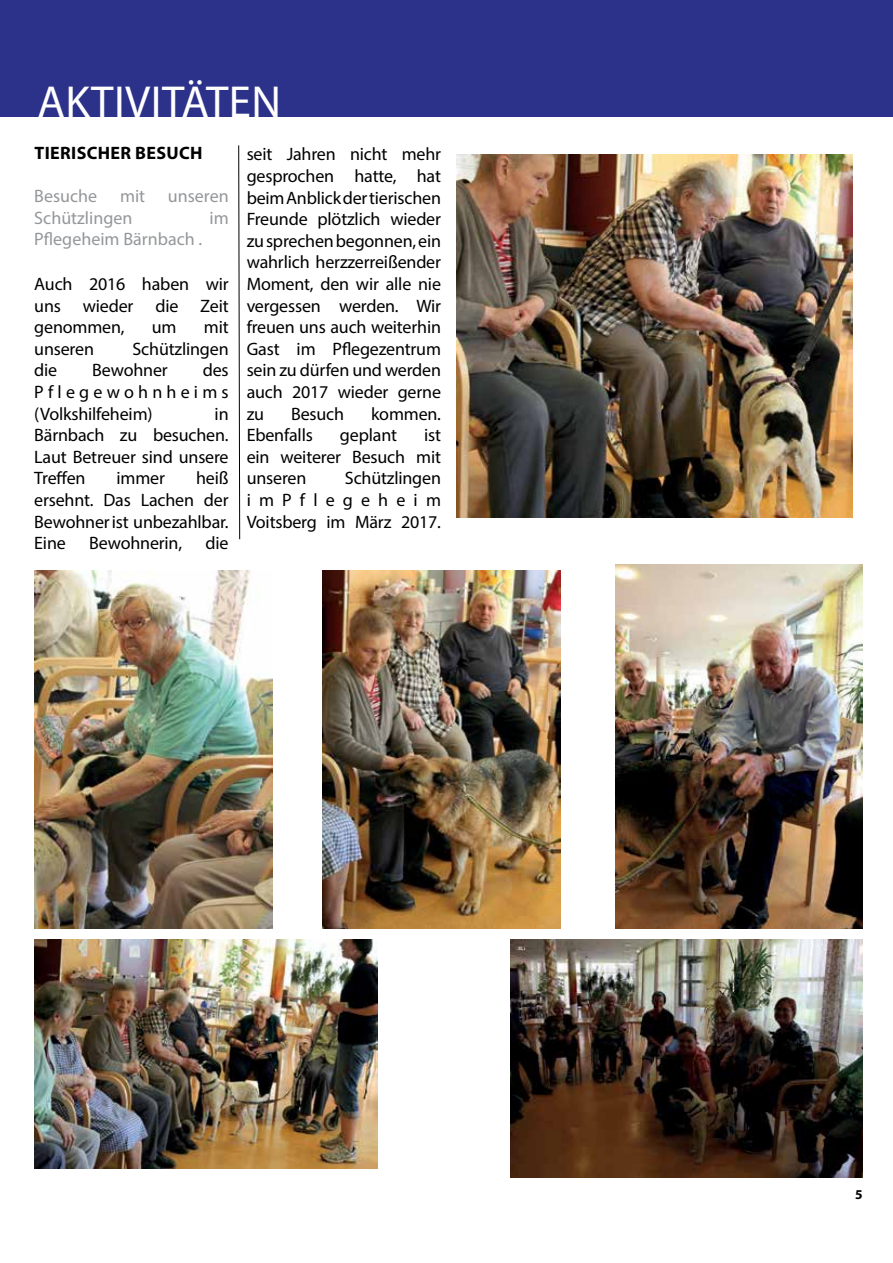
<style>
.page{position:relative;width:893px;height:1263px;background:#fff}
.page>*{position:absolute;margin:0;border:0;box-sizing:border-box;transform-origin:0 0}
.t1{font:45px "Myriad Pro";letter-spacing:.01em;color:#fff}
.t2{font:18px/21.6px "Myriad Pro";letter-spacing:-.01em;color:#000;text-align:justify}
.t3{font:18px "Myriad Pro";color:#94979a}
.t4{font:700 18px "Myriad Pro";letter-spacing:.02em;color:#000}
.t5{font:700 13.5px "Myriad Pro";color:#000}
</style>
<div class="page">
<div style="left:0;top:0;width:8px;height:117px;background:#2c318a"></div>
<div style="left:8px;top:0;width:885px;height:117px;background:#2c318a"></div>
<svg style="left:238px;top:145px;width:2px;height:395px"></svg>
<img style="left:34px;top:570px;width:239px;height:358px">
<img style="left:457px;top:154px;width:395px;height:363px">
<img style="left:322px;top:571px;width:239px;height:357px">
<img style="left:616px;top:565px;width:246px;height:363px">
<img style="left:34px;top:939px;width:344px;height:229px">
<img style="left:511px;top:939px;width:351px;height:238px">
<h1 class="t1" style="left:38px;top:74px;width:245px">AKTIVITÄTEN</h1>
<p class="t4" style="left:34px;top:141px;width:167px">TIERISCHER BESUCH</p>
<p class="t3" style="left:34px;top:185px;width:64px">Besuche</p>
<p class="t3" style="left:120px;top:185px;width:27px">mit</p>
<p class="t3" style="left:168px;top:185px;width:62px">unseren</p>
<p class="t3" style="left:34px;top:207px;width:100px">Schützlingen</p>
<p class="t3" style="left:209px;top:207px;width:21px">im</p>
<p class="t3" style="left:34px;top:228px;width:170px">Pflegeheim Bärnbach .</p>
<p class="t2" style="left:34px;top:273px;width:196px">Auch 2016 haben wir uns wieder die Zeit genommen,</p>
<p class="t2" style="left:152px;top:316px;width:26px">um</p>
<p class="t2" style="left:204px;top:316px;width:26px">mit</p>
<p class="t2" style="left:34px;top:338px;width:61px">unseren</p>
<p class="t2" style="left:133px;top:338px;width:98px">Schützlingen</p>
<p class="t2" style="left:34px;top:359px;width:25px">die</p>
<p class="t2" style="left:92px;top:359px;width:77px">Bewohner</p>
<p class="t2" style="left:34px;top:359px;width:196px;text-indent:168px">des Pflegewohnheims (Volkshilfeheim)</p>
<p class="t2" style="left:34px;top:402px;width:196px;text-indent:180px">in Bärnbach zu besuchen.<br>Laut Betreuer sind unsere Treffen</p>
<p class="t2" style="left:34px;top:467px;width:196px;text-indent:162px">heiß ersehnt. Das Lachen der Bewohner ist unbezahlbar.<br>Eine</p>
<p class="t2" style="left:117px;top:467px;width:50px">immer</p>
<p class="t2" style="left:89px;top:532px;width:94px">Bewohnerin,</p>
<p class="t2" style="left:206px;top:532px;width:25px">die</p>
<p class="t2" style="left:247px;top:143px;width:196px">seit Jahren nicht mehr gesprochen hatte, hat beim Anblick der tierischen Freunde plötzlich wieder zu sprechen begonnen, ein wahrlich herzzerreißender Moment, den wir alle nie vergessen werden. Wir freuen uns auch weiterhin Gast im Pflegezentrum sein zu dürfen und werden auch 2017 wieder gerne zu</p>
<p class="t2" style="left:291px;top:402px;width:55px">Besuch</p>
<p class="t2" style="left:371px;top:402px;width:72px">kommen.</p>
<p class="t2" style="left:247px;top:424px;width:68px">Ebenfalls</p>
<p class="t2" style="left:340px;top:424px;width:59px">geplant</p>
<p class="t2" style="left:247px;top:424px;width:196px;text-indent:177px">ist ein weiterer Besuch mit unseren</p>
<p class="t2" style="left:247px;top:467px;width:196px;text-indent:98px">Schützlingen imPflegeheim Voitsberg im März 2017.</p>
<p class="t5" style="left:855px;top:1185px;width:9px">5</p>
</div>
